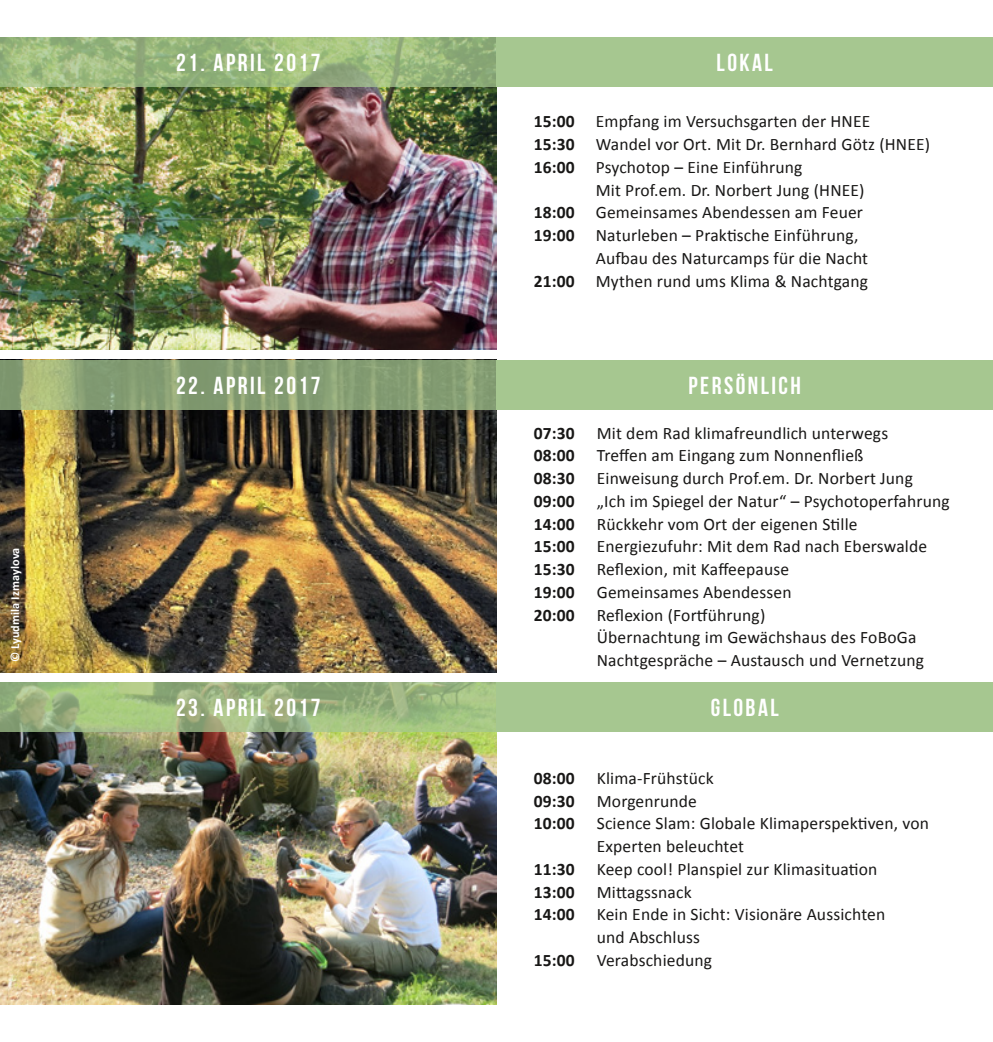
<style>
.page{position:relative;width:993px;height:1042px;background:#fff}
.page>*{position:absolute;margin:0;border:0;box-sizing:border-box;transform-origin:0 0}
.Head{font:700 24.5px "Bebas Neue";letter-spacing:.1em;color:#fff}
.FLIESSTEXT{font:17.5px/22.8px "Calibri";letter-spacing:.01em;color:#181716}
.FLIESSTEXT-2{font:700 17.5px "Calibri";letter-spacing:.01em;color:#181716}
.FLIESSTEXT-3{font:700 12.25px "Calibri";letter-spacing:.01em;color:#fff}
.s1{font-weight:700}
</style>
<div class="page">
<img style="left:0;top:87px;width:496px;height:263px">
<img style="left:0;top:409px;width:496px;height:263px">
<img style="left:0;top:732px;width:496px;height:273px">
<div style="left:496px;top:360px;width:496px;height:49px;background:#a6c790"></div>
<div style="left:496px;top:682px;width:496px;height:50px;background:#a6c790"></div>
<svg style="left:0;top:682px;width:496px;height:50px;background:#9db780"></svg>
<svg style="left:0;top:360px;width:496px;height:49px;background:#8aa174"></svg>
<svg style="left:0;top:37px;width:496px;height:50px;background:#9ab77e"></svg>
<div style="left:496px;top:37px;width:496px;height:50px;background:#a6c790"></div>
<p class="FLIESSTEXT-3" style="left:7px;top:662px;width:116px;rotate:-90deg">© Lyudmila Izmaylova</p>
<p class="Head" style="left:176px;top:49px;width:146px">21. APRIL 2017</p>
<p class="Head" style="left:176px;top:372px;width:146px">22. APRIL 2017</p>
<p class="Head" style="left:176px;top:694px;width:146px">23. APRIL 2017</p>
<p class="Head" style="left:716px;top:49px;width:58px">LOKAL</p>
<p class="FLIESSTEXT" style="left:533px;top:109px;width:338px"><span class="s1">15:00</span> Empfang im Versuchsgarten der HNEE</p>
<p class="FLIESSTEXT" style="left:533px;top:132px;width:398px"><span class="s1">15:30</span> Wandel vor Ort. Mit Dr. Bernhard Götz (HNEE)</p>
<p class="FLIESSTEXT" style="left:533px;top:155px;width:270px"><span class="s1">16:00</span> Psychotop – Eine Einführung</p>
<p class="FLIESSTEXT" style="left:595px;top:178px;width:270px">Mit Prof.em. Dr. Norbert Jung (HNEE)</p>
<p class="FLIESSTEXT" style="left:533px;top:200px;width:331px"><span class="s1">18:00</span> Gemeinsames Abendessen am Feuer</p>
<p class="FLIESSTEXT" style="left:595px;top:223px;width:274px;text-indent:-62px"><span class="s1">19:00</span> Naturleben – Praktische Einführung,<br>Aufbau des Naturcamps für die Nacht</p>
<p class="FLIESSTEXT" style="left:533px;top:269px;width:336px"><span class="s1">21:00</span> Mythen rund ums Klima &amp; Nachtgang</p>
<p class="Head" style="left:688px;top:372px;width:114px">PERSÖNLICH</p>
<p class="FLIESSTEXT-2" style="left:533px;top:422px;width:43px">07:30</p>
<p class="FLIESSTEXT" style="left:596px;top:420px;width:293px">Mit dem Rad klimafreundlich unterwegs</p>
<p class="FLIESSTEXT-2" style="left:533px;top:445px;width:43px">08:00</p>
<p class="FLIESSTEXT" style="left:596px;top:443px;width:268px">Treffen am Eingang zum Nonnenfließ</p>
<p class="FLIESSTEXT-2" style="left:533px;top:467px;width:43px">08:30</p>
<p class="FLIESSTEXT" style="left:596px;top:466px;width:317px">Einweisung durch Prof.em. Dr. Norbert Jung</p>
<p class="FLIESSTEXT-2" style="left:533px;top:490px;width:43px">09:00</p>
<p class="FLIESSTEXT" style="left:596px;top:489px;width:354px">„Ich im Spiegel der Natur“ – Psychotoperfahrung</p>
<p class="FLIESSTEXT-2" style="left:533px;top:513px;width:43px">14:00</p>
<p class="FLIESSTEXT" style="left:596px;top:511px;width:262px">Rückkehr vom Ort der eigenen Stille</p>
<p class="FLIESSTEXT-2" style="left:533px;top:536px;width:43px">15:00</p>
<p class="FLIESSTEXT" style="left:596px;top:534px;width:332px">Energiezufuhr: Mit dem Rad nach Eberswalde</p>
<p class="FLIESSTEXT-2" style="left:533px;top:558px;width:43px">15:30</p>
<p class="FLIESSTEXT" style="left:596px;top:557px;width:194px">Reflexion, mit Kaffeepause</p>
<p class="FLIESSTEXT-2" style="left:533px;top:581px;width:43px">19:00</p>
<p class="FLIESSTEXT" style="left:596px;top:580px;width:196px">Gemeinsames Abendessen</p>
<p class="FLIESSTEXT-2" style="left:533px;top:604px;width:43px">20:00</p>
<p class="FLIESSTEXT" style="left:596px;top:602px;width:328px">Reflexion (Fortführung)<br>Übernachtung im Gewächshaus des FoBoGa<br>Nachtgespräche – Austausch und Vernetzung</p>
<p class="Head" style="left:710px;top:694px;width:70px">GLOBAL</p>
<p class="FLIESSTEXT-2" style="left:533px;top:767px;width:43px">08:00</p>
<p class="FLIESSTEXT" style="left:596px;top:766px;width:118px">Klima-Frühstück</p>
<p class="FLIESSTEXT-2" style="left:533px;top:790px;width:43px">09:30</p>
<p class="FLIESSTEXT" style="left:596px;top:788px;width:102px">Morgenrunde</p>
<p class="FLIESSTEXT-2" style="left:533px;top:813px;width:43px">10:00</p>
<p class="FLIESSTEXT" style="left:596px;top:811px;width:333px">Science Slam: Globale Klimaperspektiven, von<br>Experten beleuchtet</p>
<p class="FLIESSTEXT-2" style="left:533px;top:858px;width:43px">11:30</p>
<p class="FLIESSTEXT" style="left:596px;top:857px;width:282px">Keep cool! Planspiel zur Klimasituation</p>
<p class="FLIESSTEXT-2" style="left:533px;top:881px;width:43px">13:00</p>
<p class="FLIESSTEXT" style="left:596px;top:879px;width:96px">Mittagssnack</p>
<p class="FLIESSTEXT-2" style="left:533px;top:904px;width:43px">14:00</p>
<p class="FLIESSTEXT" style="left:596px;top:902px;width:290px">Kein Ende in Sicht: Visionäre Aussichten</p>
<p class="FLIESSTEXT" style="left:596px;top:925px;width:105px">und Abschluss</p>
<p class="FLIESSTEXT-2" style="left:533px;top:949px;width:43px">15:00</p>
<p class="FLIESSTEXT" style="left:596px;top:948px;width:117px">Verabschiedung</p>
</div>
